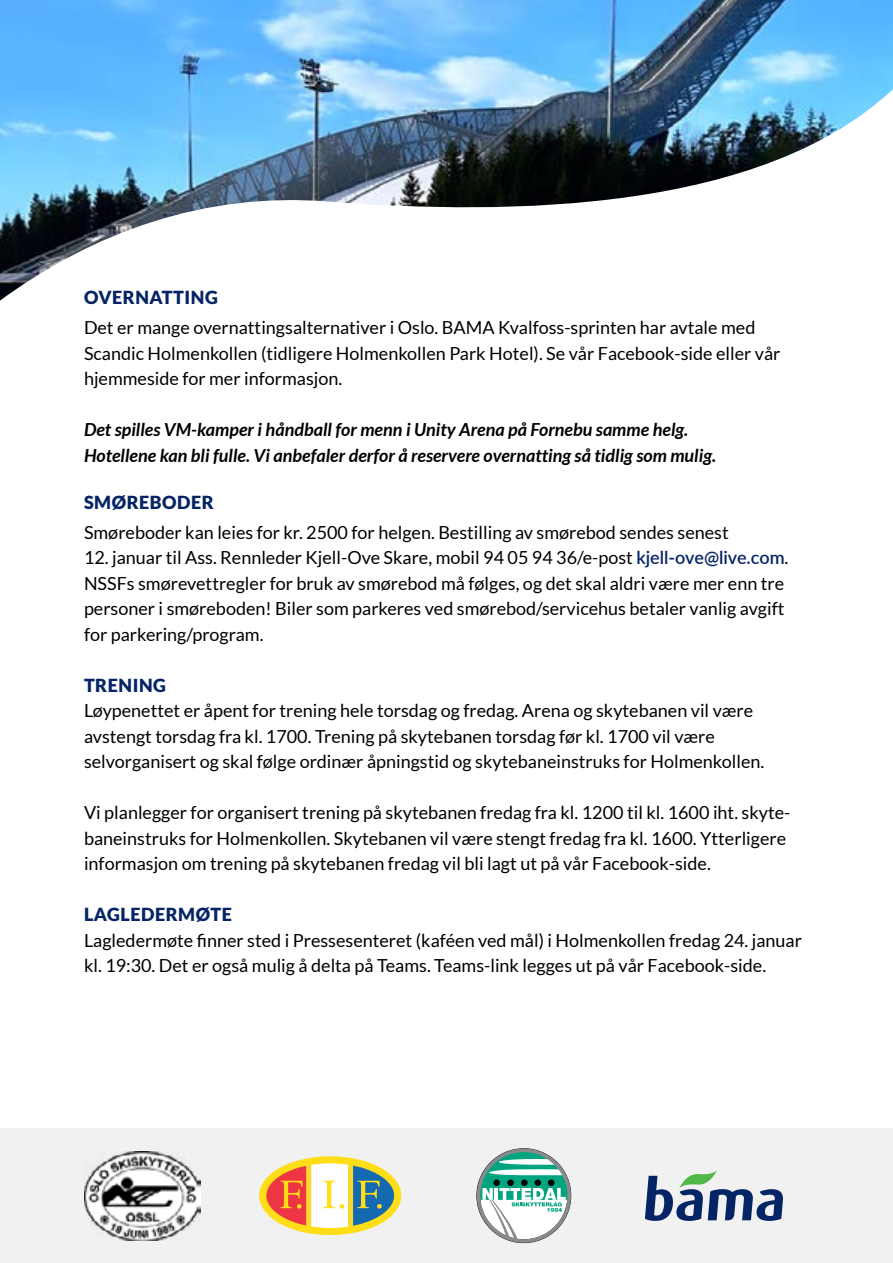
<style>
.page{position:relative;width:893px;height:1263px;background:#fff}
.page>*{position:absolute;margin:0;border:0;box-sizing:border-box;transform-origin:0 0}
.t1{font:18px/25.5px "Lato";color:#000}
.t2{font:italic 700 18px/25.5px "Lato";color:#000}
.t3{font:900 18px "Lato";letter-spacing:.03em;color:#052465}
.s1{font-weight:600;color:#052465}
</style>
<div class="page">
<div style="left:0;top:1128px;width:893px;height:135px;background:#f1f1f2"></div>
<svg style="left:645px;top:1170px;width:138px;height:51px"></svg>
<div style="left:263px;top:1160px;width:135px;height:71px;background:#fff;border-radius:50%"></div>
<svg style="left:263px;top:1160px;width:50px;height:69px"></svg>
<svg style="left:323px;top:1161px;width:75px;height:69px"></svg>
<div style="left:259px;top:1156px;width:142px;height:79px;border:7px solid #ffde17;border-radius:50%"></div>
<svg style="left:476px;top:1148px;width:95px;height:95px"></svg>
<img style="left:85px;top:1151px;width:115px;height:89px">
<img style="left:0;top:0;width:893px;height:89px">
<svg style="left:0;top:89px;width:893px;height:212px"></svg>
<p class="t3" style="left:84px;top:287px;width:135px">OVERNATTING</p>
<p class="t1" style="left:84px;top:315px;width:698px">Det er mange overnattingsalternativer i Oslo. BAMA Kvalfoss-sprinten har avtale med<br>Scandic Holmenkollen (tidligere Holmenkollen Park Hotel). Se vår Facebook-side eller vår hjemmeside for mer informasjon.</p>
<p class="t2" style="left:84px;top:417px;width:634px">Det spilles VM-kamper i håndball for menn i Unity Arena på Fornebu samme helg.<br>Hotellene kan bli fulle. Vi anbefaler derfor å reservere overnatting så tidlig som mulig.</p>
<p class="t3" style="left:84px;top:491px;width:131px">SMØREBODER</p>
<p class="t1" style="left:84px;top:519px;width:646px">Smøreboder kan leies for kr. 2500 for helgen. Bestilling av smørebod sendes senest</p>
<p class="t1" style="left:84px;top:545px;width:706px">12. januar til Ass. Rennleder Kjell-Ove Skare, mobil 94 05 94 36/e-post <span class="s1">kjell-ove@live.com</span>.<br>NSSFs smørevettregler for bruk av smørebod må følges, og det skal aldri være mer enn tre personer i smøreboden! Biler som parkeres ved smørebod/servicehus betaler vanlig avgift for parkering/program.</p>
<p class="t3" style="left:84px;top:675px;width:83px">TRENING</p>
<p class="t1" style="left:84px;top:698px;width:682px">Løypenettet er åpent for trening hele torsdag og fredag. Arena og skytebanen vil være avstengt torsdag fra kl. 1700. Trening på skytebanen torsdag før kl. 1700 vil være selvorganisert og skal følge ordinær åpningstid og skytebaneinstruks for Holmenkollen.</p>
<p class="t1" style="left:84px;top:800px;width:708px">Vi planlegger for organisert trening på skytebanen fredag fra kl. 1200 til kl. 1600 iht. skyte&shy;baneinstruks for Holmenkollen. Skytebanen vil være stengt fredag fra kl. 1600. Ytterligere informasjon om trening på skytebanen fredag vil bli lagt ut på vår Facebook-side.</p>
<p class="t3" style="left:84px;top:904px;width:150px">LAGLEDERMØTE</p>
<p class="t1" style="left:84px;top:927px;width:719px">Lagledermøte finner sted i Pressesenteret (kaféen ved mål) i Holmenkollen fredag 24. januar kl. 19:30. Det er også mulig å delta på Teams. Teams-link legges ut på vår Facebook-side.</p>
</div>
